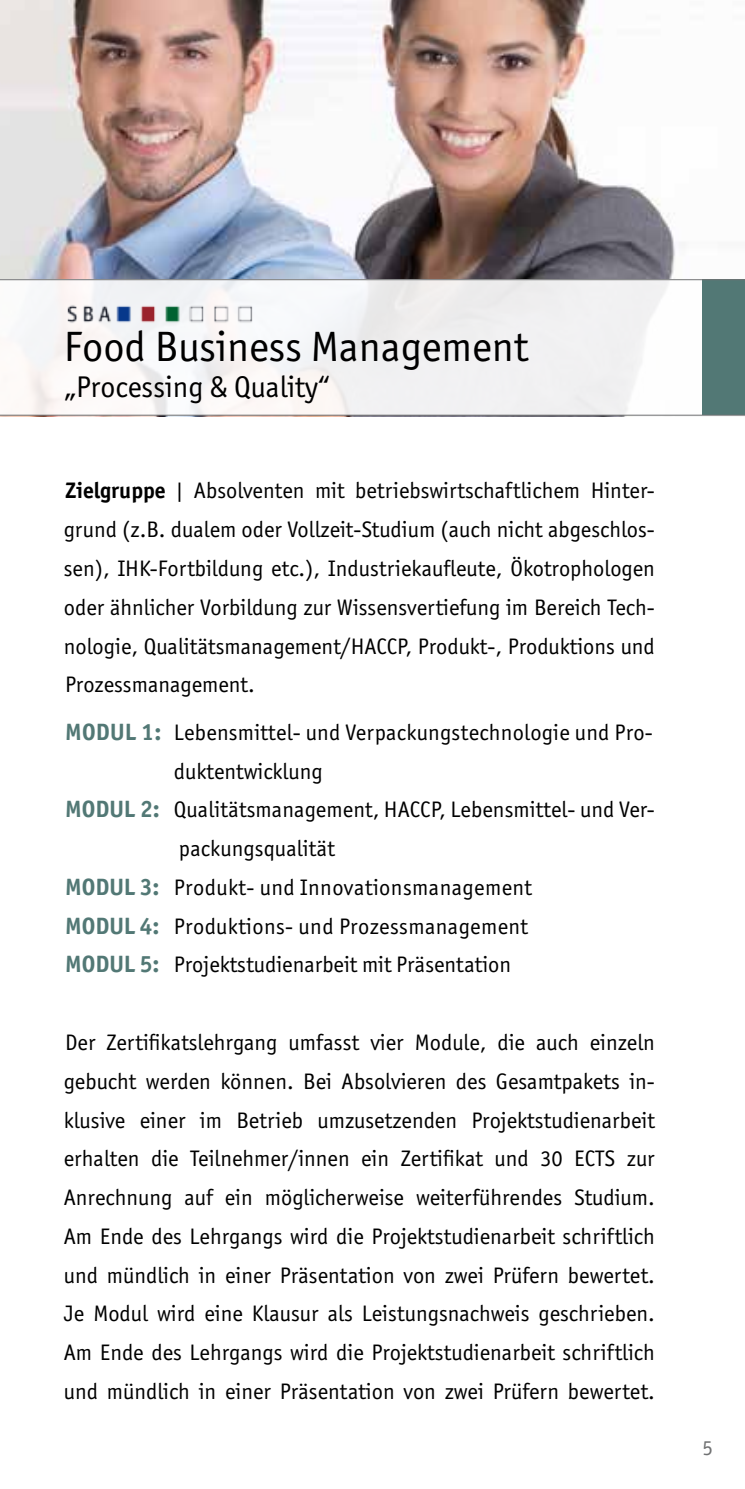
<style>
.page{position:relative;width:745px;height:1489px;background:#fff}
.page>*{position:absolute;margin:0;border:0;box-sizing:border-box;transform-origin:0 0}
.t1{font:42.5px "Officina Sans ITC Std";color:#000}
.t2{font:30px "Officina Sans ITC Std";color:#000}
.t3{font:22.5px/38.8px "Officina Sans ITC Std";color:#000;text-align:justify}
.t4{font:22.5px "Officina Sans ITC Std";letter-spacing:.02em;color:#000}
.t5{font:21.25px "Officina Sans ITC Std";color:#707172}
.s1{font-weight:700}
.s2{font-weight:700;font-size:23.75px;color:#527875}
</style>
<div class="page">
<img style="left:0;top:0;width:675px;height:279px">
<div style="left:0;top:280px;width:744px;height:135px;background:#f2f2f3"></div>
<div style="left:702px;top:280px;width:42px;height:135px;background:#527875"></div>
<hr style="left:0;top:279px;width:744px;height:1px;background:#707172">
<hr style="left:0;top:415px;width:744px;height:1px;background:#707172">
<img style="left:67px;top:304px;width:185px;height:20px">
<h1 class="t1" style="left:64px;top:322px;width:465px">Food Business Management</h1>
<h2 class="t2" style="left:64px;top:370px;width:268px">„Processing &amp; Quality“</h2>
<p class="t3" style="left:64px;top:471px;width:592px"><span class="s1">Zielgruppe</span> | Absolventen mit betriebswirtschaftlichem Hinter&shy;grund (z.B. dualem oder Vollzeit-Studium (auch nicht abgeschlos&shy;sen), IHK-Fortbildung etc.), Industriekaufleute, Ökotrophologen oder ähnlicher Vorbildung zur Wissensvertiefung im Bereich Tech&shy;nologie, Qualitätsmanagement/HACCP, Produkt-, Produktions und Prozessmanagement.</p>
<p class="t3" style="left:65px;top:712px;width:588px"><span class="s2">MODUL 1:</span> Lebensmittel- und Verpackungstechnologie und Pro-</p>
<p class="t3" style="left:174px;top:751px;width:150px">duktentwicklung</p>
<p class="t3" style="left:65px;top:790px;width:591px"><span class="s2">MODUL 2:</span> Qualitätsmanagement, HACCP, Lebensmittel- und Ver-</p>
<p class="t3" style="left:179px;top:829px;width:157px">packungsqualität</p>
<p class="t4" style="left:65px;top:874px;width:468px"><span class="s2">MODUL 3:</span> Produkt- und Innovationsmanagement</p>
<p class="t3" style="left:65px;top:906px;width:464px"><span class="s2">MODUL 4:</span> Produktions- und Prozessmanagement</p>
<p class="t3" style="left:65px;top:945px;width:447px"><span class="s2">MODUL 5:</span> Projektstudienarbeit mit Präsentation</p>
<p class="t3" style="left:64px;top:1022px;width:592px">Der Zertifikatslehrgang umfasst vier Module, die auch einzeln gebucht werden können. Bei Absolvieren des Gesamtpakets in&shy;klusive einer im Betrieb umzusetzenden Projektstudienarbeit erhalten die Teilnehmer/innen ein Zertifikat und 30 ECTS zur Anrechnung auf ein möglicherweise weiterführendes Studium.<br>Am Ende des Lehrgangs wird die Projektstudienarbeit schriftlich und mündlich in einer Präsentation von zwei Prüfern bewertet.<br>Je Modul wird eine Klausur als Leistungsnachweis geschrieben.<br>Am Ende des Lehrgangs wird die Projektstudienarbeit schriftlich und mündlich in einer Präsentation von zwei Prüfern bewertet.</p>
<p class="t5" style="left:702px;top:1435px;width:12px">5</p>
</div>
